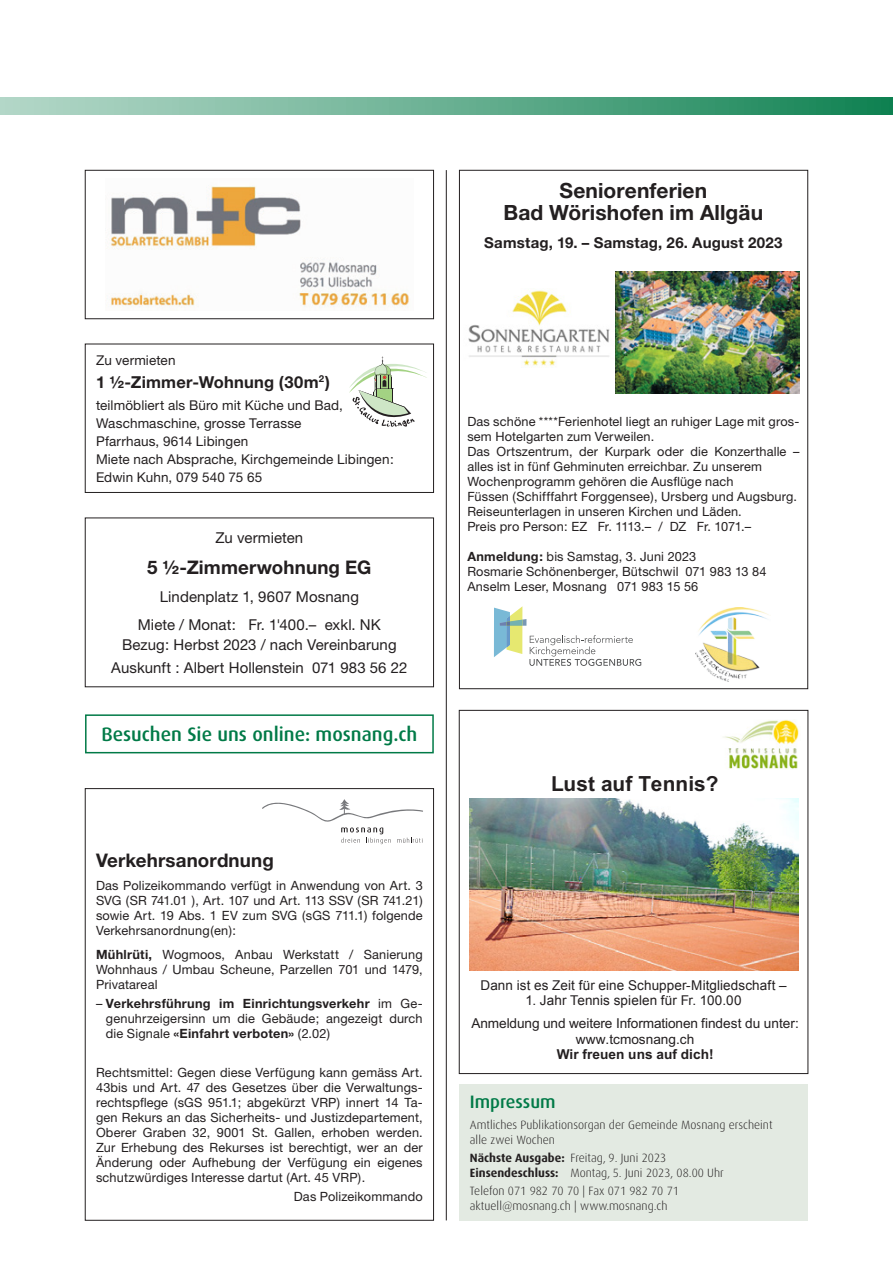
<style>
.page{position:relative;width:893px;height:1263px;background:#fff}
.page>*{position:absolute;margin:0;border:0;box-sizing:border-box;transform-origin:0 0}
.t1{font:700 21px/22.5px "Helvetica Neue";letter-spacing:.005em;color:#231f20;text-align:center}
.t2{font:700 20.85px "Arial";letter-spacing:-.005em;color:#231f20}
.t3{font:500 19.5px "Dax";color:#017a47}
.t4{font:700 18.75px "Helvetica Neue";letter-spacing:.005em;color:#231f20}
.t5{font:500 18px "Dax";color:#017a47}
.t6{font:700 16.5px "Helvetica Neue";letter-spacing:.01em;color:#231f20}
.t7{font:15.15px "Arial";letter-spacing:-.01em;color:#231f20}
.t8{font:15px/28px "Helvetica Neue";letter-spacing:.005em;color:#231f20;text-align:center}
.t9{font:700 15px "Helvetica Neue";letter-spacing:.015em;color:#231f20}
.t10{font:13.65px/15.8px "Arial";color:#231f20;text-align:center}
.t11{font:700 13.65px "Arial";letter-spacing:.005em;color:#231f20}
.t12{font:13.5px/18px "Helvetica Neue";letter-spacing:.01em;color:#231f20}
.t13{font:13.5px "Arial";letter-spacing:.005em;color:#231f20}
.t14{font:12.75px/15px "Helvetica Neue";letter-spacing:.01em;color:#231f20;text-align:justify}
.t15{font:300 12px/14.4px "Dax";color:#231f20}
.s1{font-weight:700}
</style>
<div class="page">
<div style="left:85px;top:714px;width:349px;height:39px;border:2px solid #017a47"></div>
<div style="left:0;top:98px;width:893px;height:17px;background:linear-gradient(to right,#b9dacc,#138454)"></div>
<hr style="left:446px;top:170px;width:1px;height:1050px;background:#231f20">
<div style="left:459px;top:1084px;width:349px;height:136px;background:#e3eae2"></div>
<div style="left:85px;top:518px;width:349px;height:169px;border:1px solid #231f20"></div>
<div style="left:85px;top:788px;width:349px;height:432px;border:1px solid #231f20"></div>
<svg style="left:262px;top:799px;width:161px;height:45px"></svg>
<img style="left:110px;top:186px;width:299px;height:122px">
<div style="left:85px;top:170px;width:349px;height:149px;border:1px solid #231f20"></div>
<div style="left:459px;top:710px;width:349px;height:364px;border:1px solid #231f20"></div>
<img style="left:723px;top:720px;width:76px;height:50px">
<img style="left:469px;top:798px;width:329px;height:173px">
<svg style="left:494px;top:606px;width:147px;height:60px"></svg>
<img style="left:616px;top:271px;width:183px;height:122px">
<img style="left:468px;top:290px;width:142px;height:77px">
<img style="left:696px;top:607px;width:73px;height:75px">
<div style="left:85px;top:344px;width:349px;height:149px;border:1px solid #231f20"></div>
<svg style="left:349px;top:356px;width:78px;height:71px"></svg>
<div style="left:417px;top:349px;width:14px;height:14px;background:#fff"></div>
<p class="t12" style="left:96px;top:351px;width:81px">Zu vermieten</p>
<p class="t6" style="left:96px;top:372px;width:235px">1 ½-Zimmer-Wohnung (30m<sup>2</sup>)</p>
<p class="t12" style="left:96px;top:396px;width:299px">teilmöbliert als Büro mit Küche und Bad, Waschmaschine, grosse Terrasse<br>Pfarrhaus, 9614 Libingen<br>Miete nach Absprache, Kirchgemeinde Libingen:<br>Edwin Kuhn, 079 540 75 65</p>
<p class="t8" style="left:215px;top:523px;width:89px">Zu vermieten</p>
<h3 class="t4" style="left:147px;top:556px;width:226px">5 ½-Zimmerwohnung EG</h3>
<p class="t8" style="left:138px;top:583px;width:244px">Lindenplatz 1, 9607 Mosnang<br>Miete / Monat: Fr. 1'400.– exkl. NK</p>
<p class="t8" style="left:111px;top:632px;width:298px;line-height:23.7px">Bezug: Herbst 2023 / nach Vereinbarung<br>Auskunft : Albert Hollenstein 071 983 56 22</p>
<h3 class="t3" style="left:101px;top:724px;width:318px">Besuchen Sie uns online: mosnang.ch</h3>
<h3 class="t4" style="left:96px;top:848px;width:179px">Verkehrsanordnung</h3>
<p class="t14" style="left:96px;top:878px;width:328px">Das Polizeikommando verfügt in Anwendung von Art. 3<br>SVG (SR 741.01 ), Art. 107 und Art. 113 SSV (SR 741.21) sowie Art. 19 Abs. 1 EV zum SVG (sGS 711.1) folgende Verkehrsanordnung(en):</p>
<p class="t14" style="left:96px;top:946px;width:328px"><span class="s1">Mühlrüti,</span> Wogmoos, Anbau Werkstatt / Sanierung Wohnhaus / Umbau Scheune, Parzellen 701 und 1479, Privatareal</p>
<p class="t14" style="left:106px;top:996px;width:318px;text-indent:-10px">– <span class="s1">Verkehrsführung im Einrichtungsverkehr</span> im Ge&shy;genuhrzeigersinn um die Gebäude; angezeigt durch die Signale <span class="s1">«Einfahrt verboten»</span> (2.02)</p>
<p class="t14" style="left:96px;top:1064px;width:328px">Rechtsmittel: Gegen diese Verfügung kann gemäss Art.<br>43bis und Art. 47 des Gesetzes über die Verwaltungs&shy;rechtspflege (sGS 951.1; abgekürzt VRP) innert 14 Ta&shy;gen Rekurs an das Sicherheits- und Justizdepartement, Oberer Graben 32, 9001 St. Gallen, erhoben werden.<br>Zur Erhebung des Rekurses ist berechtigt, wer an der Änderung oder Aufhebung der Verfügung ein eigenes schutzwürdiges Interesse dartut (Art. 45 VRP).</p>
<p class="t14" style="left:294px;top:1188px;width:130px">Das Polizeikommando</p>
<h1 class="t1" style="left:504px;top:179px;width:261px">Seniorenferien<br>Bad Wörishofen im Allgäu</h1>
<p class="t9" style="left:484px;top:233px;width:300px">Samstag, 19. – Samstag, 26. August 2023</p>
<p class="t14" style="left:467px;top:414px;width:334px;text-align:left">Das schöne ****Ferienhotel liegt an ruhiger Lage mit gros&shy;sem Hotelgarten zum Verweilen.<br>Das Ortszentrum, der Kurpark oder die Konzerthalle – alles ist in fünf Gehminuten erreichbar. Zu unserem Wochenprogramm gehören die Ausflüge nach<br>Füssen (Schifffahrt Forggensee), Ursberg und Augsburg.<br>Reiseunterlagen in unseren Kirchen und Läden.<br>Preis pro Person: EZ Fr. 1113.– / DZ Fr. 1071.–</p>
<p class="t14" style="left:467px;top:549px;width:301px;text-align:left"><span class="s1">Anmeldung:</span> bis Samstag, 3. Juni 2023<br>Rosmarie Schönenberger, Bütschwil 071 983 13 84<br>Anselm Leser, Mosnang 071 983 15 56</p>
<h2 class="t2" style="left:551px;top:769px;width:169px">Lust auf Tennis?</h2>
<p class="t10" style="left:468px;top:975px;width:336px">Dann ist es Zeit für eine SCHNUPPER-<br>MITGLIEDSCHAFT – 1. Jahr Tennis spielen Fr. 100.00</p>
<p class="t10" style="left:471px;top:1016px;width:329px">Anmeldung und weitere Informationen findest du unter: www.tcmosnang.ch</p>
<p class="t11" style="left:557px;top:1045px;width:159px">Wir freuen uns auf dich!</p>
<p class="t13" style="left:480px;top:976px;width:308px">Dann ist es Zeit für eine Schupper-Mitgliedschaft –</p>
<p class="t13" style="left:525px;top:991px;width:218px">1. Jahr Tennis spielen für Fr. 100.00</p>
<h3 class="t5" style="left:470px;top:1092px;width:87px">Impressum</h3>
<p class="t15" style="left:470px;top:1118px;width:304px">Amtliches Publikationsorgan der Gemeinde Mosnang erscheint alle zwei Wochen</p>
<p class="t15" style="left:470px;top:1151px;width:255px"><span class="s1">Nächste Ausgabe:</span> Freitag, 9. Juni 2023<br><span class="s1">Einsendeschluss:</span> Montag, 5. Juni 2023, 08.00 Uhr</p>
<p class="t15" style="left:470px;top:1184px;width:211px">Telefon 071 982 70 70 | Fax 071 982 70 71 aktuell@mosnang.ch | www.mosnang.ch</p>
<p class="t7" style="left:590px;top:1118px;width:93px">Inserat 35x82</p>
</div>
